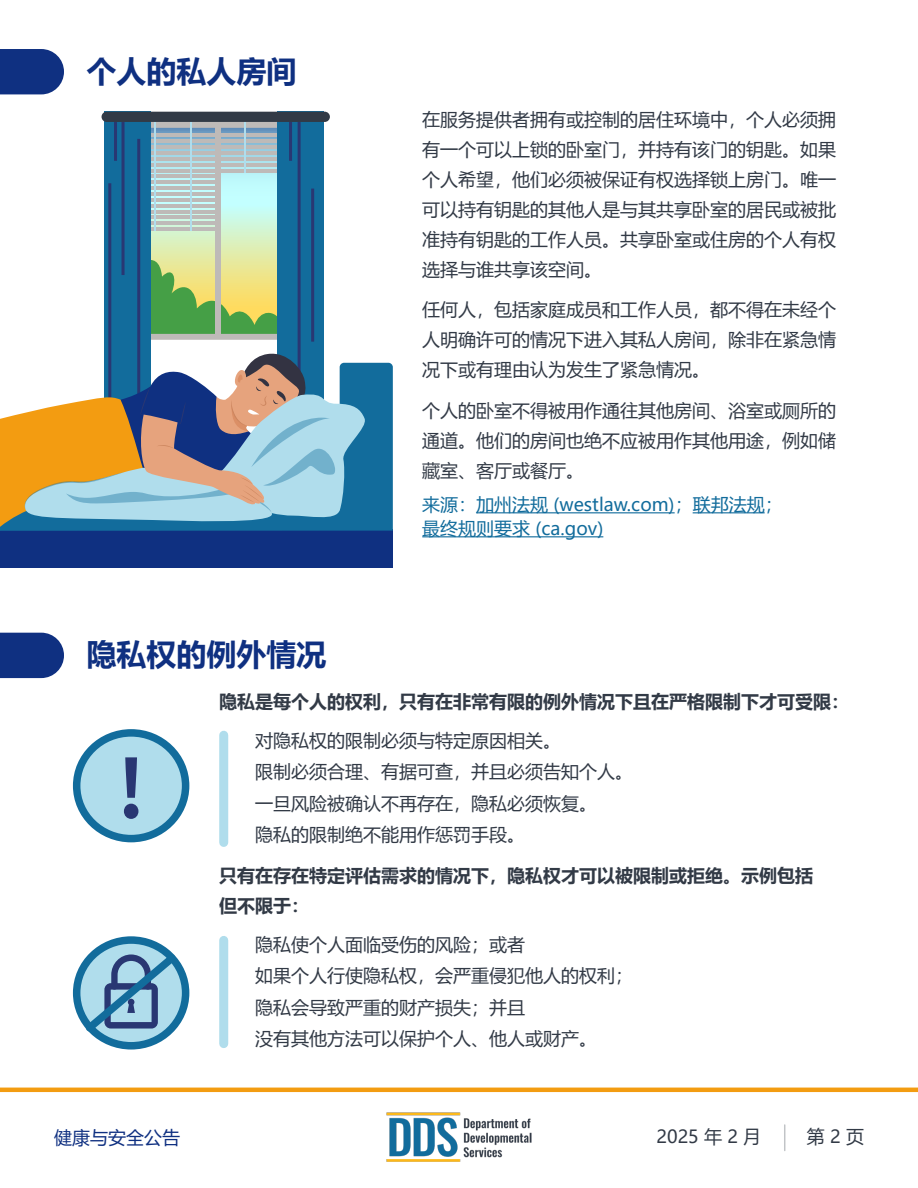
<style>
.page{position:relative;width:918px;height:1188px;background:#fff}
.page>*{position:absolute;margin:0;border:0;box-sizing:border-box;transform-origin:0 0}
.t1{font:700 79.5px "Noto Sans CJ Kkr";color:#293773}
.t2{font:700 30px "Microsoft Ya Hei";color:#0f3081}
.t3{font:18px/30px "Microsoft Ya Hei";color:#323a46;text-align:justify}
.t4{font:700 18px/30px "Microsoft Ya Hei";color:#323a46}
.t5{font:18px/24px "Microsoft Ya Hei";color:#126c9c}
.t6{font:18px "Microsoft Ya Hei";color:#0f3081}
</style>
<div class="page">
<svg style="left:784px;top:1125px;width:1px;height:26px"></svg>
<hr style="left:476px;top:512px;width:199px;height:1px;background:#126c9c">
<hr style="left:693px;top:512px;width:72px;height:1px;background:#126c9c">
<hr style="left:422px;top:536px;width:181px;height:1px;background:#126c9c">
<svg style="left:0;top:49px;width:64px;height:45px;background:#203f8a"></svg>
<svg style="left:0;top:633px;width:64px;height:45px;background:#203f8a"></svg>
<hr style="left:0;top:1088px;width:918px;height:4px;background:#f39c11">
<div style="left:219px;top:940px;width:9px;height:104px;background:#b0ddec"></div>
<div style="left:219px;top:735px;width:9px;height:107px;background:#b0ddec"></div>
<svg style="left:150px;top:122px;width:127px;height:218px;background:#b2d3a4"></svg>
<div style="left:215px;top:124px;width:6px;height:211px;background:#bebab8"></div>
<hr style="left:221px;top:134px;width:84px;height:3px;background:#bebab8">
<hr style="left:221px;top:139px;width:84px;height:4px;background:#bebab8">
<hr style="left:221px;top:145px;width:84px;height:4px;background:#bebab8">
<hr style="left:221px;top:151px;width:84px;height:4px;background:#bebab8">
<hr style="left:221px;top:157px;width:84px;height:4px;background:#bebab8">
<hr style="left:221px;top:163px;width:84px;height:3px;background:#bebab8">
<hr style="left:221px;top:169px;width:84px;height:3px;background:#bebab8">
<hr style="left:244px;top:122px;width:1px;height:50px;background:#b0ddec">
<hr style="left:130px;top:134px;width:85px;height:3px;background:#bebab8">
<hr style="left:130px;top:139px;width:85px;height:4px;background:#bebab8">
<hr style="left:130px;top:145px;width:85px;height:4px;background:#bebab8">
<hr style="left:130px;top:151px;width:85px;height:4px;background:#bebab8">
<hr style="left:130px;top:157px;width:85px;height:4px;background:#bebab8">
<hr style="left:130px;top:163px;width:85px;height:3px;background:#bebab8">
<hr style="left:130px;top:169px;width:85px;height:3px;background:#bebab8">
<hr style="left:130px;top:175px;width:85px;height:3px;background:#bebab8">
<hr style="left:130px;top:180px;width:85px;height:4px;background:#bebab8">
<hr style="left:130px;top:186px;width:85px;height:4px;background:#bebab8">
<hr style="left:130px;top:192px;width:85px;height:4px;background:#bebab8">
<hr style="left:130px;top:198px;width:85px;height:4px;background:#bebab8">
<hr style="left:130px;top:204px;width:85px;height:3px;background:#bebab8">
<hr style="left:130px;top:210px;width:85px;height:3px;background:#bebab8">
<hr style="left:130px;top:216px;width:85px;height:3px;background:#bebab8">
<hr style="left:130px;top:222px;width:85px;height:3px;background:#bebab8">
<hr style="left:130px;top:227px;width:85px;height:4px;background:#bebab8">
<hr style="left:191px;top:122px;width:1px;height:109px;background:#b0ddec">
<hr style="left:155px;top:122px;width:1px;height:109px;background:#b0ddec">
<div style="left:104px;top:111px;width:46px;height:361px;background:#126c9c"></div>
<div style="left:277px;top:111px;width:46px;height:361px;background:#126c9c"></div>
<hr style="left:137px;top:139px;width:3px;height:272px;background:#293773">
<hr style="left:298px;top:122px;width:3px;height:272px;background:#293773">
<hr style="left:114px;top:122px;width:3px;height:39px;background:#293773">
<hr style="left:289px;top:122px;width:3px;height:39px;background:#293773">
<hr style="left:122px;top:122px;width:3px;height:153px;background:#293773">
<hr style="left:311px;top:189px;width:3px;height:153px;background:#293773">
<hr style="left:108px;top:183px;width:3px;height:242px;background:#293773">
<div style="left:0;top:529px;width:393px;height:39px;background:#0f3081"></div>
<div style="left:340px;top:363px;width:53px;height:168px;background:#126c9c"></div>
<svg style="left:340px;top:392px;width:28px;height:133px;background:#3d8ab1"></svg>
<svg style="left:0;top:351px;width:340px;height:180px"></svg>
<div style="left:102px;top:112px;width:228px;height:10px;background:#323a46;border-radius:5px"></div>
<div style="left:77px;top:733px;width:109px;height:106px;background:#b0ddec;border-radius:50%"></div>
<div style="left:73px;top:729px;width:116px;height:113px;border:8px solid #126c9c;border-radius:50%"></div>
<svg style="left:77px;top:940px;width:109px;height:106px"></svg>
<div style="left:73px;top:936px;width:116px;height:114px;border:8px solid #126c9c;border-radius:50%"></div>
<svg style="left:79px;top:948px;width:103px;height:90px;background:#7faeca"></svg>
<img style="left:387px;top:1112px;width:144px;height:50px">
<h2 class="t2" style="left:87px;top:51px;width:212px">个人的私人房间</h2>
<h2 class="t2" style="left:87px;top:633px;width:242px">隐私权的例外情况</h2>
<p class="t3" style="left:422px;top:104px;width:415px">在服务提供者拥有或控制的居住环境中，个人必须拥有一个可以上锁的卧室门，并持有该门的钥匙。如果个人希望，他们必须被保证有权选择锁上房门。唯一可以持有钥匙的其他人是与其共享卧室的居民或被批准持有钥匙的工作人员。共享卧室或住房的个人有权选择与谁共享该空间。</p>
<p class="t3" style="left:422px;top:294px;width:415px">任何人，包括家庭成员和工作人员，都不得在未经个人明确许可的情况下进入其私人房间，除非在紧急情况下或有理由认为发生了紧急情况。</p>
<p class="t3" style="left:422px;top:395px;width:415px">个人的卧室不得被用作通往其他房间、浴室或厕所的通道。他们的房间也绝不应被用作其他用途，例如储藏室、客厅或餐厅。</p>
<p class="t5" style="left:422px;top:492px;width:362px">来源：加州法规 (westlaw.com)；联邦法规；最终规则要求 (ca.gov)</p>
<h1 class="t1" style="left:116px;top:744px;width:31px">!</h1>
<p class="t4" style="left:219px;top:685px;width:632px">隐私是每个人的权利，只有在非常有限的例外情况下且在严格限制下才可受限：</p>
<p class="t3" style="left:255px;top:725px;width:307px">对隐私权的限制必须与特定原因相关。</p>
<p class="t3" style="left:255px;top:756px;width:379px">限制必须合理、有据可查，并且必须告知个人。</p>
<p class="t3" style="left:255px;top:788px;width:343px">一旦风险被确认不再存在，隐私必须恢复。</p>
<p class="t3" style="left:255px;top:819px;width:271px">隐私的限制绝不能用作惩罚手段。</p>
<p class="t4" style="left:219px;top:859px;width:596px">只有在存在特定评估需求的情况下，隐私权才可以被限制或拒绝。示例包括但不限于：</p>
<p class="t3" style="left:255px;top:929px;width:271px">隐私使个人面临受伤的风险；或者</p>
<p class="t3" style="left:255px;top:960px;width:379px">如果个人行使隐私权，会严重侵犯他人的权利；</p>
<p class="t3" style="left:255px;top:992px;width:271px">隐私会导致严重的财产损失；并且</p>
<p class="t3" style="left:255px;top:1023px;width:343px">没有其他方法可以保护个人、他人或财产。</p>
<p class="t6" style="left:54px;top:1125px;width:127px">健康与安全公告</p>
<p class="t3" style="left:657px;top:1121px;width:106px">2025 年 2 月</p>
<p class="t3" style="left:807px;top:1121px;width:59px">第 2 页</p>
</div>
